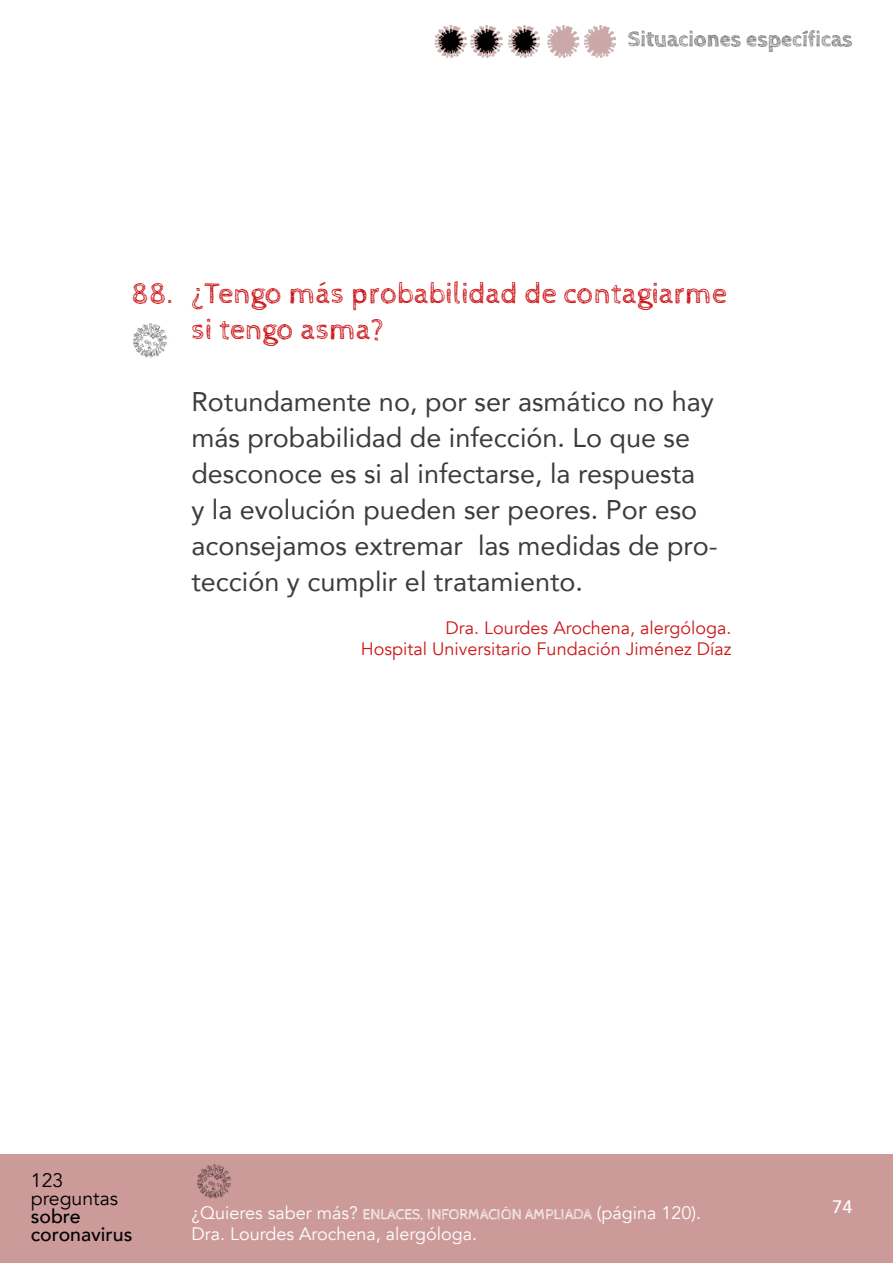
<style>
.page{position:relative;width:893px;height:1263px;background:#fff}
.page>*{position:absolute;margin:0;border:0;box-sizing:border-box;transform-origin:0 0}
.t1{font:30px/36px "Cabin Sketch";color:#cd171a}
.t2{font:27px/36px "Avenir";color:#3c3c3b}
.t3{font:700 22.5px "Cabin Sketch";color:#706f6f}
.t4{font:500 19.5px/18px "Avenir";color:#000}
.t5{font:19.5px/18px "Avenir";color:#000}
.t6{font:18px/21.6px "Avenir";color:#fff}
.t7{font:18px/21.6px "Avenir";color:#cd171a;text-align:right}
.t8{font:500 18px "Avenir";color:#fff}
.s1{font-family:"Cabin Sketch";font-size:15px}
</style>
<div class="page">
<div style="left:0;top:1154px;width:893px;height:109px;background:#cc9a99"></div>
<img style="left:434px;top:25px;width:182px;height:33px">
<img style="left:197px;top:1164px;width:34px;height:35px">
<img style="left:133px;top:323px;width:34px;height:35px">
<p class="t3" style="left:628px;top:27px;width:226px">Situaciones específicas</p>
<p class="t1" style="left:132px;top:275px;width:44px">88.</p>
<p class="t1" style="left:191px;top:275px;width:537px">¿Tengo más probabilidad de contagiarme si tengo asma?</p>
<p class="t2" style="left:191px;top:382px;width:528px">Rotundamente no, por ser asmático no hay más probabilidad de infección. Lo que se desconoce es si al infectarse, la respuesta<br>y la evolución pueden ser peores. Por eso aconsejamos extremar las medidas de pro&shy;tección y cumplir el tratamiento.</p>
<p class="t7" style="left:361px;top:617px;width:372px">Dra. Lourdes Arochena, alergóloga.<br>Hospital Universitario Fundación Jiménez Díaz</p>
<p class="t5" style="left:31px;top:1171px;width:89px">123 preguntas</p>
<p class="t4" style="left:31px;top:1206px;width:103px">sobre coronavirus</p>
<p class="t6" style="left:191px;top:1202px;width:511px">¿Quieres saber más? <span class="s1">ENLACES, INFORMACIÓN AMPLIADA</span> (página 120).<br>Dra. Lourdes Arochena, alergóloga.</p>
<p class="t8" style="left:833px;top:1191px;width:22px">74</p>
</div>
